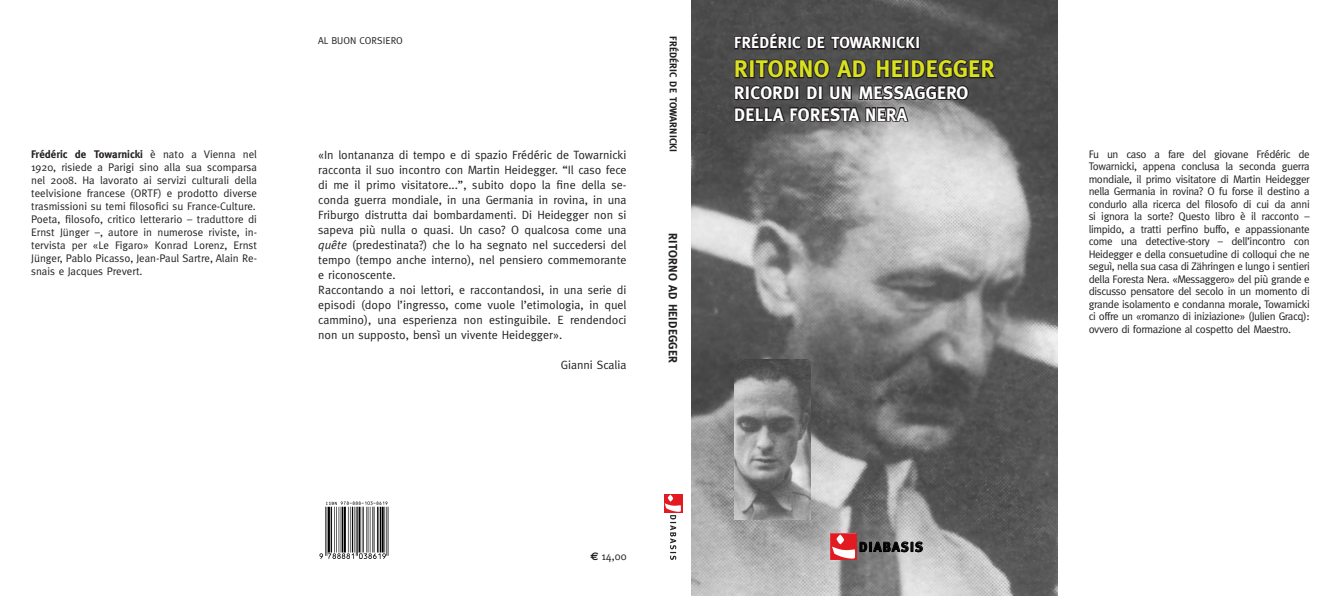
<style>
.page{position:relative;width:1341px;height:596px;background:#fff}
.page>*{position:absolute;margin:0;border:0;box-sizing:border-box;transform-origin:0 0}
.t1{font:700 24px "Meta";color:#d9e01f}
.t2{font:700 18px "Meta";letter-spacing:.02em;color:#fff}
.t3{font:700 16px "Meta";letter-spacing:.02em;color:#fff}
.t4{font:700 13.4px "Meta";letter-spacing:.1em;color:#000}
.t5{font:12px/15px "Meta";color:#231f20}
.t6{font:700 12px "Meta";letter-spacing:.02em;color:#231f20}
.t7{font:11px/12.5px "Meta";letter-spacing:-.03em;color:#231f20;text-align:justify}
.t8{font:700 10px "Meta";letter-spacing:.02em;color:#231f20}
.t9{font:10px "Meta Caps";color:#231f20}
.s1{font-weight:700}
.s2{font-family:"Meta Plus Normal";font-style:italic}
.s3{font-family:"Euro Sans";font-weight:700}
</style>
<div class="page">
<img style="left:692px;top:0;width:365px;height:595px">
<img style="left:734px;top:493px;width:76px;height:25px">
<img style="left:319px;top:501px;width:70px;height:57px">
<svg style="left:670px;top:515px;width:6px;height:44px"></svg>
<div style="left:664px;top:493px;width:18px;height:19px;background:#e21a21"></div>
<img style="left:665px;top:493px;width:17px;height:19px">
<svg style="left:830px;top:533px;width:93px;height:26px;background:#9d7577"></svg>
<svg style="left:733px;top:0;width:263px;height:493px;background:#7a7a7a"></svg>
<p class="t7" style="left:31px;top:147px;width:227px;line-height:13px"><span class="s1">FRÉDÉRIC DE TOWARNICKI</span> è nato a Vienna nel 1920, risiede a Parigi sino alla sua scomparsa nel 2008. Ha lavorato ai servizi culturali della teelvisione francese (ORTF) e prodotto diverse trasmissioni su temi filosofici su France-Culture.<br>Poeta, filosofo, critico letterario – traduttore di Ernst Jünger –, autore in numerose riviste, in&shy;tervista per «Le Figaro» Konrad Lorenz, Ernst Jünger, Pablo Picasso, Jean-Paul Sartre, Alain Re&shy;snais e Jacques Prevert.</p>
<p class="t9" style="left:318px;top:35px;width:86px">AL BUON CORSIERO</p>
<p class="t5" style="left:318px;top:147px;width:310px">«In lontananza di tempo e di spazio Frédéric de Towarnicki racconta il suo incontro con Martin Heidegger. “Il caso fece di me il primo visitatore...”, subito dopo la fine della se&shy;conda guerra mondiale, in una Germania in rovina, in una Friburgo distrutta dai bombardamenti. Di Heidegger non si sapeva più nulla o quasi. Un caso? O qualcosa come una <span class="s2">quête</span> (predestinata?) che lo ha segnato nel succedersi del tempo (tempo anche interno), nel pensiero commemorante e riconoscente.<br>Raccontando a noi lettori, e raccontandosi, in una serie di episodi (dopo l’ingresso, come vuole l’etimologia, in quel cammino), una esperienza non estinguibile. E rendendoci non un supposto, bensì un vivente Heidegger».</p>
<p class="t5" style="left:561px;top:357px;width:67px">Gianni Scalia</p>
<p class="t8" style="left:679px;top:36px;width:116px;rotate:90deg">FRÉDÉRIC DE TOWARNICKI</p>
<h3 class="t3" style="left:734px;top:34px;width:185px">FRÉDÉRIC DE TOWARNICKI</h3>
<h1 class="t1" style="left:734px;top:55px;width:13px">RITO</h1>
<h1 class="t1" style="left:784px;top:55px;width:121px">RNO AD HEIDEGGE</h1>
<h1 class="t1" style="left:981px;top:55px;width:15px">R</h1>
<h2 class="t2" style="left:734px;top:82px;width:151px">RICORDI DI UN MESSAGGE</h2>
<h2 class="t2" style="left:946px;top:82px;width:21px">RO</h2>
<h2 class="t2" style="left:734px;top:104px;width:97px">DELLA FORESTA</h2>
<h2 class="t2" style="left:865px;top:104px;width:42px">NERA</h2>
<p class="t6" style="left:680px;top:233px;width:131px;rotate:90deg">RITORNO AD HEIDEGGER</p>
<p class="t7" style="left:590px;top:549px;width:38px"><span class="s3">l</span> 14,00</p>
<p class="t4" style="left:859px;top:538px;width:65px">DIABASIS</p>
<p class="t7" style="left:1089px;top:147px;width:223px">Fu un caso a fare del giovane Frédéric de Towarnicki, appena conclusa la seconda guerra mondiale, il primo visitatore di Martin Heidegger nella Germania in rovina? O fu forse il destino a condurlo alla ricerca del filosofo di cui da anni si ignora la sorte? Questo libro è il racconto – limpido, a tratti perfino buffo, e appassionante come una detective-story – dell’incontro con Heidegger e della consuetudine di colloqui che ne seguì, nella sua casa di Zähringen e lungo i sentieri della Foresta Nera. «Messaggero» del più grande e discusso pensatore del secolo in un momento di grande isolamento e condanna morale, Towarnicki ci offre un «romanzo di iniziazione» (Julien Gracq): ovvero di formazione al cospetto del Maestro.</p>
</div>
